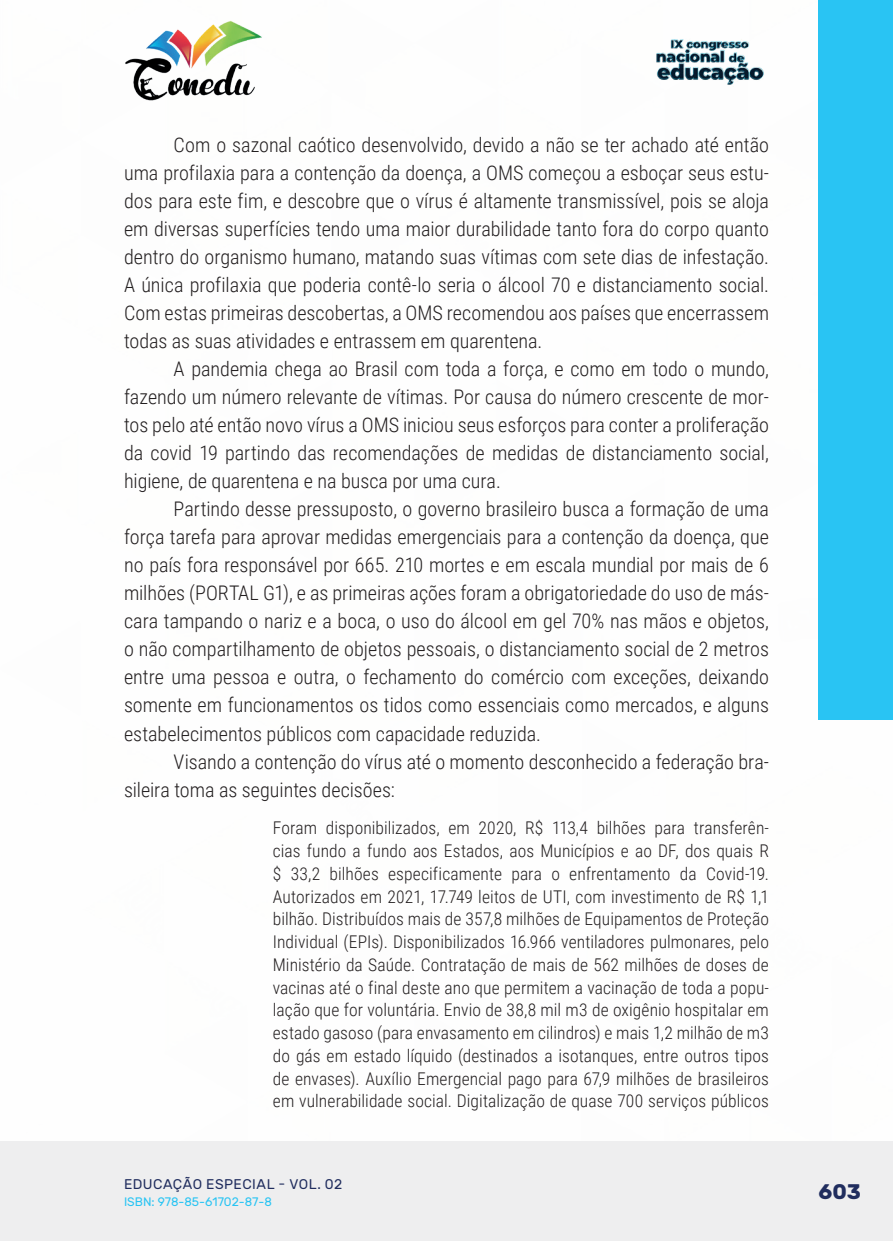
<style>
.page{position:relative;width:893px;height:1241px;background:#fff}
.page>*{position:absolute;margin:0;border:0;box-sizing:border-box;transform-origin:0 0}
.t1{font:700 21px "Rubik";color:#202d5e}
._9_CORPO{font:300 20.12px/28px "Roboto Condensed";color:#231f20;text-align:justify}
._16_CITACAO{font:300 17.5px/22.8px "Roboto Condensed";letter-spacing:.005em;color:#231f20;text-align:justify}
.t2{font:14px "Rubik";letter-spacing:.035em;color:#202d5e}
.t3{font:12.25px "Rubik";color:#29c4f3}
</style>
<div class="page">
<div style="left:0;top:1141px;width:893px;height:99px;background:#eeeeef"></div>
<div style="left:819px;top:0;width:74px;height:719px;background:#29c4f3"></div>
<img style="left:125px;top:20px;width:137px;height:81px">
<img style="left:656px;top:39px;width:108px;height:46px">
<p class="_9_CORPO" style="left:124px;top:130px;width:646px;text-indent:50px">Com o sazonal caótico desenvolvido, devido a não se ter achado até então uma profilaxia para a contenção da doença, a OMS começou a esboçar seus estu&shy;dos para este fim, e descobre que o vírus é altamente transmissível, pois se aloja em diversas superfícies tendo uma maior durabilidade tanto fora do corpo quanto dentro do organismo humano, matando suas vítimas com sete dias de infestação.<br>A única profilaxia que poderia contê-lo seria o álcool 70 e distanciamento social.<br>Com estas primeiras descobertas, a OMS recomendou aos países que encerrassem todas as suas atividades e entrassem em quarentena.</p>
<p class="_9_CORPO" style="left:124px;top:354px;width:646px;text-indent:50px">A pandemia chega ao Brasil com toda a força, e como em todo o mundo, fazendo um número relevante de vítimas. Por causa do número crescente de mor&shy;tos pelo até então novo vírus a OMS iniciou seus esforços para conter a proliferação da covid 19 partindo das recomendações de medidas de distanciamento social, higiene, de quarentena e na busca por uma cura.</p>
<p class="_9_CORPO" style="left:124px;top:494px;width:646px;text-indent:50px">Partindo desse pressuposto, o governo brasileiro busca a formação de uma força tarefa para aprovar medidas emergenciais para a contenção da doença, que no país fora responsável por 665. 210 mortes e em escala mundial por mais de 6 milhões (PORTAL G1), e as primeiras ações foram a obrigatoriedade do uso de más&shy;cara tampando o nariz e a boca, o uso do álcool em gel 70% nas mãos e objetos, o não compartilhamento de objetos pessoais, o distanciamento social de 2 metros entre uma pessoa e outra, o fechamento do comércio com exceções, deixando somente em funcionamentos os tidos como essenciais como mercados, e alguns estabelecimentos públicos com capacidade reduzida.</p>
<p class="_9_CORPO" style="left:124px;top:746px;width:646px;text-indent:50px">Visando a contenção do vírus até o momento desconhecido a federação bra&shy;sileira toma as seguintes decisões:</p>
<p class="_16_CITACAO" style="left:273px;top:815px;width:498px">Foram disponibilizados, em 2020, R$ 113,4 bilhões para transferên&shy;cias fundo a fundo aos Estados, aos Municípios e ao DF, dos quais R $ 33,2 bilhões especificamente para o enfrentamento da Covid-19.<br>Autorizados em 2021, 17.749 leitos de UTI, com investimento de R$ 1,1 bilhão. Distribuídos mais de 357,8 milhões de Equipamentos de Proteção Individual (EPIs). Disponibilizados 16.966 ventiladores pulmonares, pelo Ministério da Saúde. Contratação de mais de 562 milhões de doses de vacinas até o final deste ano que permitem a vacinação de toda a popu&shy;lação que for voluntária. Envio de 38,8 mil m3 de oxigênio hospitalar em estado gasoso (para envasamento em cilindros) e mais 1,2 milhão de m3 do gás em estado líquido (destinados a isotanques, entre outros tipos de envases). Auxílio Emergencial pago para 67,9 milhões de brasileiros em vulnerabilidade social. Digitalização de quase 700 serviços públicos</p>
<p class="t2" style="left:124px;top:1175px;width:220px">EDUCAÇÃO ESPECIAL - VOL. 02</p>
<p class="t3" style="left:124px;top:1194px;width:149px">ISBN: 978-85-61702-87-8</p>
<p class="t1" style="left:819px;top:1179px;width:44px">603</p>
</div>
